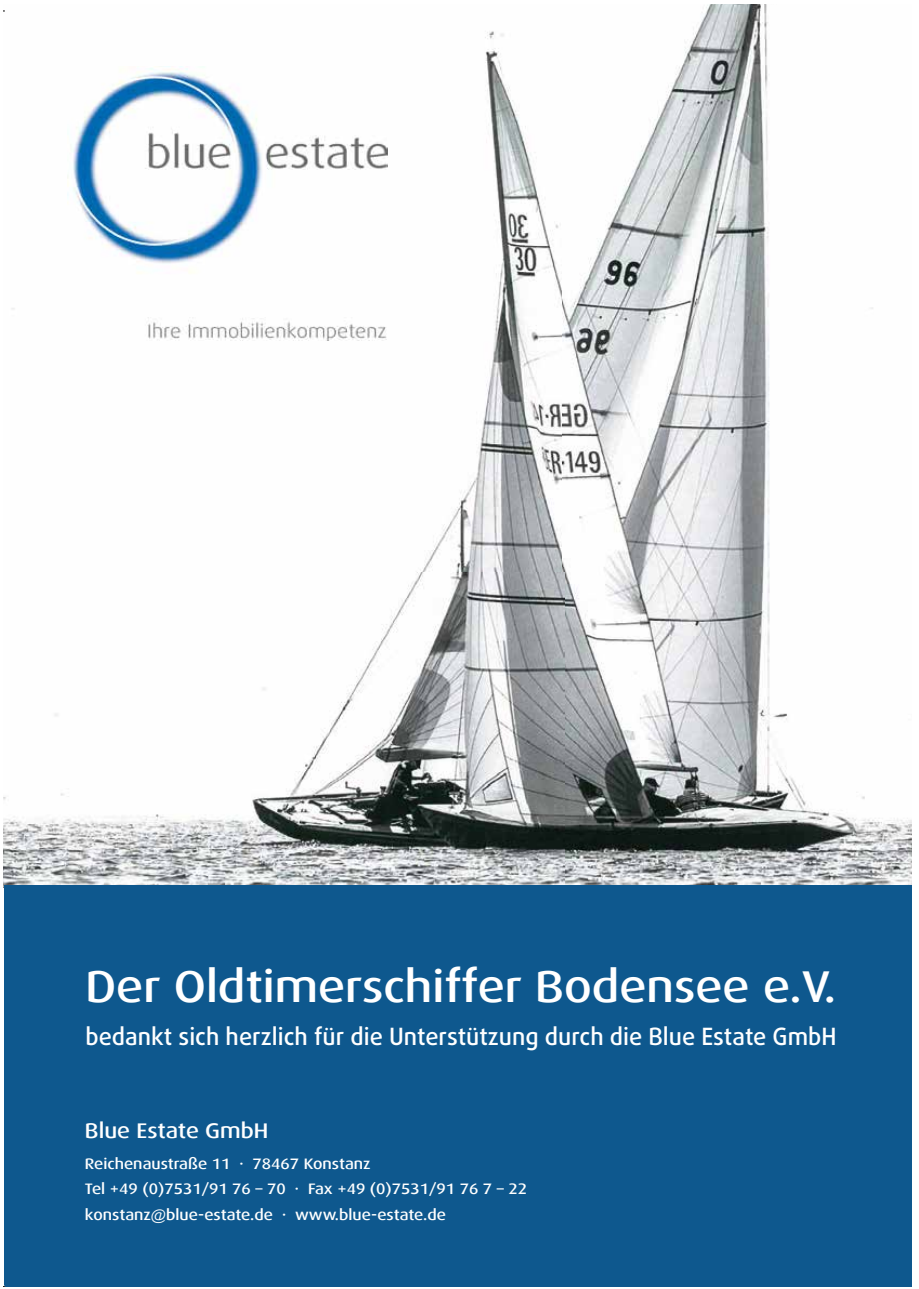
<style>
.page{position:relative;width:919px;height:1289px;background:#fff}
.page>*{position:absolute;margin:0;border:0;box-sizing:border-box;transform-origin:0 0}
.t1{font:500 44.55px "Dax Wide";color:#fff}
.t2{font:500 23.85px "Daxline Pro";color:#fff}
.t3{font:500 21.15px "Dax Wide";color:#fff}
.t4{font:500 15.15px/25.8px "Dax Wide";color:#fff}
</style>
<div class="page">
<img style="left:4px;top:5px;width:907px;height:880px">
<img style="left:67px;top:66px;width:320px;height:274px">
<div style="left:4px;top:885px;width:907px;height:401px;background:#0e588e"></div>
<h1 class="t1" style="left:85px;top:961px;width:752px">Der Oldtimerschiffer Bodensee e.V.</h1>
<h2 class="t2" style="left:85px;top:1020px;width:752px">bedankt sich herzlich für die Unterstützung durch die Blue Estate GmbH</h2>
<h3 class="t3" style="left:85px;top:1119px;width:185px">Blue Estate GmbH</h3>
<p class="t4" style="left:85px;top:1150px;width:444px">Reichenaustraße 11 · 78467 Konstanz<br>Tel +49 (0)7531/91 76 – 70 · Fax +49 (0)7531/91 76 7 – 22 konstanz@blue-estate.de · www.blue-estate.de</p>
</div>
